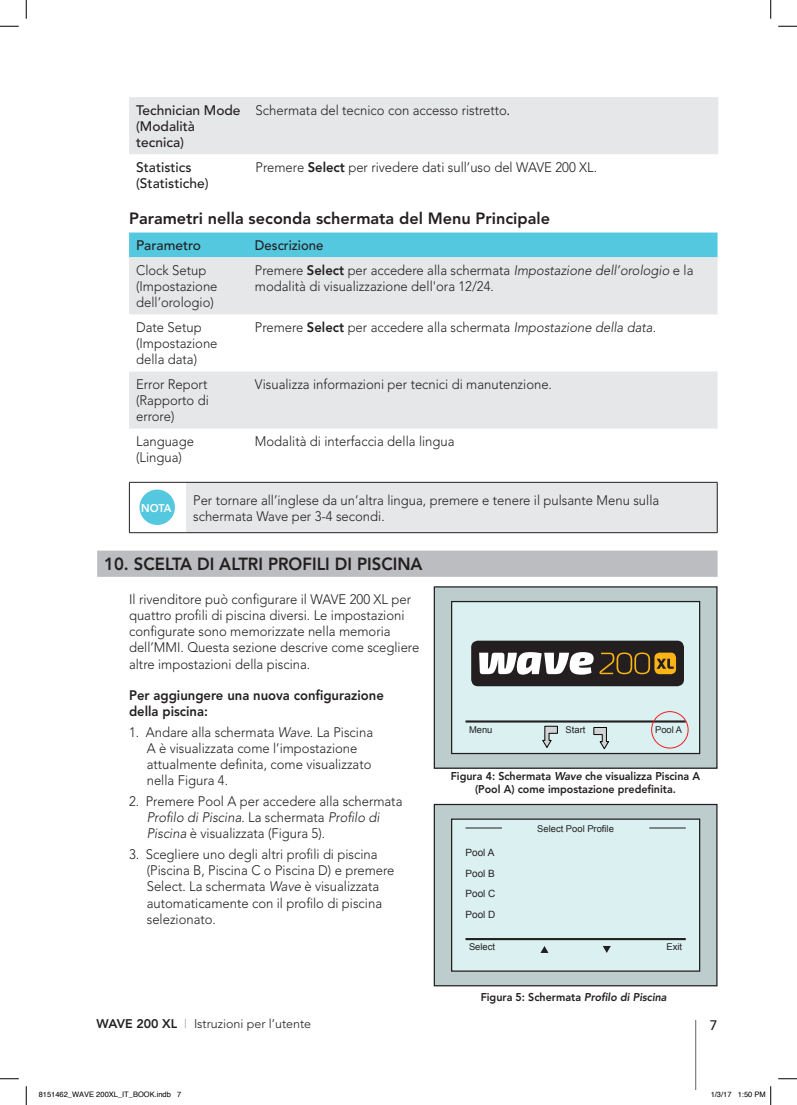
<style>
.page{position:relative;width:797px;height:1105px;background:#fff}
.page>*{position:absolute;margin:0;border:0;box-sizing:border-box;transform-origin:0 0}
.t1{font:800 17.5px "Avenir LT";color:#231f20;scale:.95 1}
.t2{font:800 16.25px "Avenir LT";color:#231f20}
.t3{font:300 13.75px/16.2px "Avenir LT";color:#231f20;scale:.95 1}
.t4{font:500 13.75px/16.2px "Avenir LT";color:#231f20}
.t5{font:800 13.75px/16.2px "Avenir LT";color:#231f20;scale:.95 1}
.t6{font:500 13.75px "Avenir LT";color:#231f20;scale:.95 1}
.t7{font:300 12.5px "Avenir LT";color:#231f20}
.t8{font:800 11.25px/12.5px "Avenir LT";color:#231f20;text-align:center;scale:.95 1}
.t9{font:800 11.25px "Avenir LT";color:#fff;scale:.95 1}
.t10{font:10px/20.6px "Arial";color:#231f20;text-align:justify}
.t11{font:9.38px "Arial";color:#231f20}
.t12{font:7.5px "Helvetica";color:#000}
.s1{font-family:"Adobe Hebrew";font-weight:400}
.s2{font-weight:800}
.s3{font-style:italic}
.s4{font-weight:400;color:#a8a9ad}
</style>
<div class="page">
<hr style="left:695px;top:1020px;width:1px;height:69px;background:#808285">
<div style="left:97px;top:551px;width:620px;height:26px;background:#bcbdc0"></div>
<div style="left:129px;top:97px;width:589px;height:57px;background:#e6e7e9"></div>
<div style="left:129px;top:233px;width:588px;height:24px;background:#54c8df"></div>
<svg style="left:129px;top:257px;width:588px;height:172px;fill:#e6e7e9"></svg>
<div style="left:186px;top:482px;width:531px;height:51px;background:#e6e7e9"></div>
<hr style="left:186px;top:482px;width:531px;height:1px;background:#231f20">
<hr style="left:717px;top:483px;width:1px;height:49px;background:#231f20">
<hr style="left:186px;top:532px;width:531px;height:1px;background:#231f20">
<hr style="left:129px;top:482px;width:57px;height:1px;background:#231f20">
<hr style="left:129px;top:483px;width:1px;height:49px;background:#231f20">
<hr style="left:129px;top:532px;width:57px;height:1px;background:#231f20">
<div style="left:139px;top:490px;width:36px;height:35px;background:#54c8df;border-radius:50%"></div>
<div style="left:434px;top:804px;width:283px;height:182px;background:#bdcccd"></div>
<div style="left:434px;top:804px;width:283px;height:182px;border:1px solid #231f20"></div>
<div style="left:451px;top:819px;width:248px;height:152px;background:#dbf0f1"></div>
<div style="left:451px;top:818px;width:249px;height:154px;border:1px solid #231f20"></div>
<hr style="left:465px;top:938px;width:220px;height:2px;background:#231f20">
<hr style="left:465px;top:828px;width:37px;height:1px;background:#231f20">
<hr style="left:649px;top:828px;width:36px;height:1px;background:#231f20">
<svg style="left:603px;top:946px;width:8px;height:7px"></svg>
<svg style="left:540px;top:946px;width:8px;height:7px"></svg>
<div style="left:434px;top:587px;width:283px;height:181px;background:#bdcccd"></div>
<div style="left:434px;top:586px;width:283px;height:183px;border:1px solid #231f20"></div>
<div style="left:451px;top:601px;width:248px;height:152px;background:#dbf0f1"></div>
<div style="left:451px;top:601px;width:249px;height:153px;border:1px solid #231f20"></div>
<hr style="left:465px;top:720px;width:220px;height:2px;background:#231f20">
<svg style="left:593px;top:727px;width:16px;height:22px"></svg>
<svg style="left:542px;top:726px;width:16px;height:22px"></svg>
<div style="left:651px;top:711px;width:37px;height:37px;border:1px solid #ee1d23;border-radius:50%"></div>
<div style="left:471px;top:641px;width:213px;height:45px;background:#231f20;border-radius:7px"></div>
<svg style="left:479px;top:652px;width:171px;height:23px"></svg>
<div style="left:654px;top:653px;width:22px;height:21px;background:#fbb416;border-radius:5px"></div>
<svg style="left:656px;top:659px;width:17px;height:10px"></svg>
<svg style="left:0;top:25px;width:19px;height:2px"></svg>
<svg style="left:778px;top:25px;width:19px;height:2px"></svg>
<svg style="left:0;top:1078px;width:19px;height:1px"></svg>
<svg style="left:778px;top:1078px;width:19px;height:1px"></svg>
<svg style="left:25px;top:0;width:2px;height:19px"></svg>
<svg style="left:25px;top:1086px;width:2px;height:19px"></svg>
<svg style="left:770px;top:0;width:1px;height:19px"></svg>
<svg style="left:770px;top:1086px;width:1px;height:19px"></svg>
<p class="t4" style="left:136px;top:102px;width:106px">Technician Mode (Modalità tecnica)</p>
<p class="t3" style="left:256px;top:102px;width:269px">Schermata del tecnico con accesso ristretto<span class="s1">.</span></p>
<p class="t4" style="left:136px;top:159px;width:74px">Statistics (Statistiche)</p>
<p class="t3" style="left:256px;top:159px;width:361px">Premere <span class="s2">Select</span> per rivedere dati sull’uso del WAVE 200 XL.</p>
<p class="t2" style="left:129px;top:209px;width:422px">Parametri nella seconda schermata del Menu Principale</p>
<p class="t4" style="left:136px;top:237px;width:66px">Parametro</p>
<p class="t6" style="left:255px;top:237px;width:74px">Descrizione</p>
<p class="t3" style="left:136px;top:262px;width:87px">Clock Setup (Impostazione dell’orologio)</p>
<p class="t3" style="left:255px;top:262px;width:463px">Premere <span class="s2">Select</span> per accedere alla schermata <span class="s3">Impostazione dell’orologio</span> e la modalità di visualizzazione dell'ora 12/24.</p>
<p class="t3" style="left:136px;top:319px;width:87px">Date Setup (Impostazione della data)</p>
<p class="t3" style="left:255px;top:319px;width:424px">Premere <span class="s2">Select</span> per accedere alla schermata <span class="s3">Impostazione della data</span>.</p>
<p class="t3" style="left:136px;top:376px;width:78px;text-align:justify">Error Report (Rapporto di errore)</p>
<p class="t3" style="left:255px;top:376px;width:314px">Visualizza informazioni per tecnici di manutenzione.</p>
<p class="t3" style="left:136px;top:433px;width:62px">Language (Lingua)</p>
<p class="t3" style="left:255px;top:433px;width:212px">Modalità di interfaccia della lingua</p>
<p class="t3" style="left:193px;top:492px;width:492px">Per tornare all’inglese da un’altra lingua, premere e tenere il pulsante Menu sulla schermata Wave per 3-4 secondi.</p>
<p class="t1" style="left:104px;top:553px;width:336px">10. SCELTA DI ALTRI PROFILI DI PISCINA</p>
<p class="t3" style="left:129px;top:591px;width:307px">Il rivenditore può configurare il WAVE 200 XL per quattro profili di piscina diversi. Le impostazioni configurate sono memorizzate nella memoria dell’MMI. Questa sezione descrive come scegliere altre impostazioni della piscina.</p>
<p class="t5" style="left:129px;top:687px;width:270px">Per aggiungere una nuova configurazione della piscina:</p>
<p class="t3" style="left:147px;top:724px;width:240px;text-indent:-18px">1. Andare alla schermata <span class="s3">Wave</span>. La Piscina A è visualizzata come l’impostazione attualmente definita, come visualizzato nella Figura 4.</p>
<p class="t3" style="left:147px;top:793px;width:270px;text-indent:-18px">2. Premere Pool A per accedere alla schermata<br><span class="s3">Profilo di Piscina</span>. La schermata <span class="s3">Profilo di<br>Piscina</span> è visualizzata (Figura 5).</p>
<p class="t3" style="left:147px;top:846px;width:262px;text-indent:-18px">3. Scegliere uno degli altri profili di piscina (Piscina B, Piscina C o Piscina D) e premere Select. La schermata <span class="s3">Wave</span> è visualizzata automaticamente con il profilo di piscina selezionato.</p>
<p class="t9" style="left:141px;top:501px;width:33px">NOTA</p>
<p class="t11" style="left:469px;top:723px;width:25px">Menu</p>
<p class="t11" style="left:565px;top:723px;width:21px">Start</p>
<p class="t11" style="left:655px;top:723px;width:29px">Pool A</p>
<p class="t8" style="left:451px;top:770px;width:264px">Figura 4: Schermata <span class="s3">Wave</span> che visualizza Piscina A (Pool A) come impostazione predefinita.</p>
<p class="t11" style="left:537px;top:822px;width:78px">Select Pool Profile</p>
<p class="t10" style="left:465px;top:842px;width:32px">Pool A Pool B Pool C Pool D</p>
<p class="t11" style="left:469px;top:941px;width:28px">Select</p>
<p class="t11" style="left:666px;top:941px;width:17px">Exit</p>
<p class="t8" style="left:481px;top:990px;width:197px">Figura 5: Schermata <span class="s3">Profilo di Piscina</span></p>
<p class="t7" style="left:96px;top:1016px;width:216px"><span class="s2">WAVE 200 XL</span> <span class="s4">|</span> Istruzioni per l’utente</p>
<p class="t4" style="left:710px;top:1018px;width:9px">7</p>
<p class="t12" style="left:39px;top:1090px;width:144px">8151462_WAVE 200XL_IT_BOOK.indb 7</p>
<p class="t12" style="left:710px;top:1090px;width:57px">1/3/17 1:50 PM</p>
</div>
